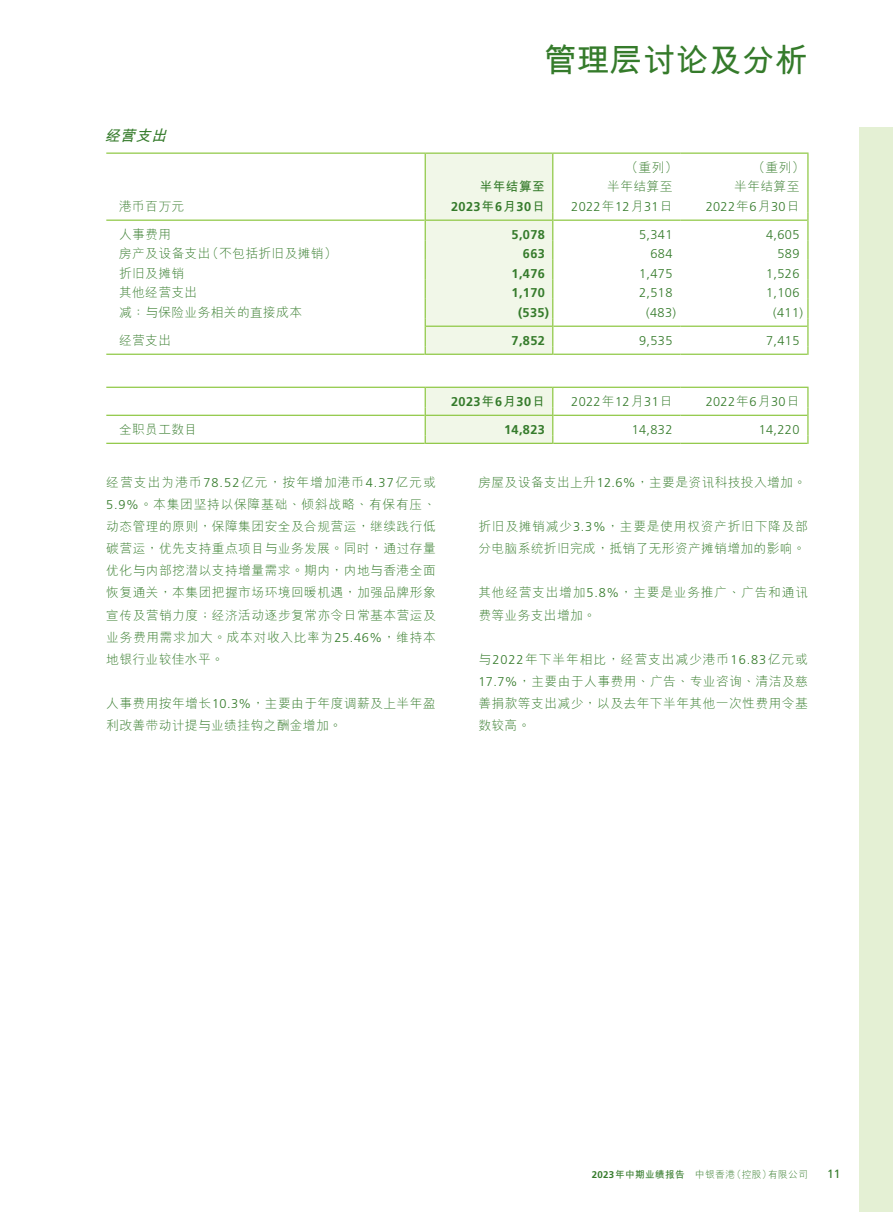
<style>
.page{position:relative;width:893px;height:1212px;background:#fff}
.page>*{position:absolute;margin:0;border:0;box-sizing:border-box;transform-origin:0 0}
.t1{font:700 33px "M Hei HKS";color:#357b2b}
.t2{font:italic 700 15px "M Hei HKS";color:#357b2b}
.t3{font:300 12.75px/22.2px "M Hei HKS";letter-spacing:.03em;color:#357b2b}
.t4{font:300 12.75px "Frutiger LT Std";letter-spacing:.03em;color:#357b2b}
.t5{font:700 12.75px "Frutiger LT Std";letter-spacing:.03em;color:#357b2b}
.t6{font:300 12.75px/22.2px "M Hei HKS";letter-spacing:.055em;color:#357b2b}
.t7{font:700 12.75px "M Hei HKS";letter-spacing:.03em;color:#357b2b}
.t8{font:12px "Frutiger LT Std";color:#357b2b}
.t9{font:300 9.75px "M Hei HKS";letter-spacing:.03em;color:#357b2b}
.s1{font-family:"M Hei HKS"}
.s2{font-family:"Frutiger LT Std"}
.s3{font-family:"Frutiger LT Std";font-weight:700}
.s4{font-weight:700}
</style>
<div class="page">
<div style="left:859px;top:128px;width:34px;height:1084px;background:#e4f0d4"></div>
<hr style="left:106px;top:153px;width:319px;height:1px;background:#8bc63e">
<hr style="left:553px;top:153px;width:127px;height:1px;background:#8bc63e">
<hr style="left:680px;top:153px;width:128px;height:1px;background:#8bc63e">
<hr style="left:807px;top:154px;width:1px;height:58px;background:#8bc63e">
<svg style="left:807px;top:212px;width:1px;height:143px"></svg>
<div style="left:425px;top:153px;width:128px;height:202px;background:#f1f7e8"></div>
<hr style="left:106px;top:220px;width:319px;height:1px;background:#8bc63e">
<hr style="left:426px;top:220px;width:126px;height:1px;background:#8bc63e">
<hr style="left:553px;top:220px;width:127px;height:1px;background:#8bc63e">
<hr style="left:680px;top:220px;width:127px;height:1px;background:#8bc63e">
<hr style="left:426px;top:326px;width:126px;height:1px;background:#8bc63e">
<hr style="left:553px;top:326px;width:127px;height:1px;background:#8bc63e">
<hr style="left:680px;top:326px;width:127px;height:1px;background:#8bc63e">
<hr style="left:106px;top:354px;width:319px;height:1px;background:#8bc63e">
<hr style="left:426px;top:354px;width:126px;height:1px;background:#8bc63e">
<hr style="left:553px;top:354px;width:127px;height:1px;background:#8bc63e">
<hr style="left:680px;top:354px;width:127px;height:1px;background:#8bc63e">
<hr style="left:106px;top:387px;width:319px;height:1px;background:#8bc63e">
<hr style="left:553px;top:387px;width:127px;height:1px;background:#8bc63e">
<hr style="left:680px;top:387px;width:128px;height:1px;background:#8bc63e">
<svg style="left:807px;top:388px;width:1px;height:56px"></svg>
<div style="left:425px;top:387px;width:128px;height:57px;background:#f1f7e8"></div>
<hr style="left:106px;top:415px;width:319px;height:1px;background:#8bc63e">
<hr style="left:426px;top:415px;width:126px;height:1px;background:#8bc63e">
<hr style="left:553px;top:415px;width:127px;height:1px;background:#8bc63e">
<hr style="left:680px;top:415px;width:127px;height:1px;background:#8bc63e">
<hr style="left:106px;top:443px;width:319px;height:1px;background:#8bc63e">
<hr style="left:426px;top:443px;width:126px;height:1px;background:#8bc63e">
<hr style="left:553px;top:443px;width:127px;height:1px;background:#8bc63e">
<hr style="left:680px;top:443px;width:127px;height:1px;background:#8bc63e">
<p class="t2" style="left:105px;top:125px;width:68px">經營支出</p>
<p class="t3" style="left:119px;top:194px;width:67px">港幣百萬元</p>
<h1 class="t1" style="left:544px;top:36px;width:265px">管理層討論及分析</h1>
<p class="t7" style="left:480px;top:177px;width:67px">半年結算至</p>
<p class="t5" style="left:451px;top:199px;width:95px">2023<span class="s1">年</span>6<span class="s1">月</span>30<span class="s1">日</span></p>
<p class="t3" style="left:607px;top:157px;width:72px;line-height:19.5px;text-indent:18px">（重列）半年結算至</p>
<p class="t4" style="left:571px;top:199px;width:103px">2022<span class="s1">年</span>12<span class="s1">月</span>31<span class="s1">日</span></p>
<p class="t3" style="left:734px;top:157px;width:72px;line-height:19.5px;text-indent:18px">（重列）半年結算至</p>
<p class="t4" style="left:706px;top:199px;width:95px">2022<span class="s1">年</span>6<span class="s1">月</span>30<span class="s1">日</span></p>
<p class="t3" style="left:119px;top:222px;width:54px">人事費用</p>
<p class="t5" style="left:512px;top:227px;width:35px">5,078</p>
<p class="t4" style="left:639px;top:227px;width:35px">5,341</p>
<p class="t4" style="left:766px;top:227px;width:35px">4,605</p>
<p class="t3" style="left:119px;top:242px;width:219px">房產及設備支出（不包括折舊及攤銷）</p>
<p class="t5" style="left:523px;top:246px;width:23px">663</p>
<p class="t4" style="left:650px;top:247px;width:23px">684</p>
<p class="t4" style="left:777px;top:247px;width:23px">589</p>
<p class="t3" style="left:119px;top:261px;width:67px">折舊及攤銷</p>
<p class="t5" style="left:512px;top:266px;width:35px">1,476</p>
<p class="t4" style="left:639px;top:266px;width:35px">1,475</p>
<p class="t4" style="left:766px;top:266px;width:35px">1,526</p>
<p class="t3" style="left:119px;top:281px;width:80px">其他經營支出</p>
<p class="t5" style="left:512px;top:285px;width:35px">1,170</p>
<p class="t4" style="left:639px;top:285px;width:35px">2,518</p>
<p class="t4" style="left:766px;top:285px;width:35px">1,106</p>
<p class="t3" style="left:119px;top:300px;width:185px">減：與保險業務相關的直接成本</p>
<p class="t5" style="left:518px;top:305px;width:33px">(535)</p>
<p class="t4" style="left:646px;top:305px;width:31px">(483)</p>
<p class="t4" style="left:773px;top:305px;width:31px">(411)</p>
<p class="t3" style="left:119px;top:328px;width:54px">經營支出</p>
<p class="t5" style="left:512px;top:333px;width:35px">7,852</p>
<p class="t4" style="left:639px;top:333px;width:35px">9,535</p>
<p class="t4" style="left:766px;top:333px;width:35px">7,415</p>
<p class="t5" style="left:451px;top:394px;width:95px">2023<span class="s1">年</span>6<span class="s1">月</span>30<span class="s1">日</span></p>
<p class="t4" style="left:571px;top:394px;width:103px">2022<span class="s1">年</span>12<span class="s1">月</span>31<span class="s1">日</span></p>
<p class="t4" style="left:706px;top:394px;width:95px">2022<span class="s1">年</span>6<span class="s1">月</span>30<span class="s1">日</span></p>
<p class="t3" style="left:119px;top:417px;width:80px">全職員工數目</p>
<p class="t5" style="left:504px;top:422px;width:42px">14,823</p>
<p class="t4" style="left:632px;top:422px;width:42px">14,832</p>
<p class="t4" style="left:759px;top:422px;width:42px">14,220</p>
<p class="t3" style="left:106px;top:470px;width:331px;text-align:justify">經營支出為港幣<span class="s2">78.52</span>億元，按年增加港幣<span class="s2">4.37</span>億元或<span class="s2">5.9%</span>。本集團堅持以保障基礎、傾斜戰略、有保有壓、動態管理的原則，保障集團安全及合規營運，繼續踐行低碳營運，優先支持重點項目與業務發展。同時，通過存量優化與內部挖潛以支持增量需求。期內，內地與香港全面恢復通關，本集團把握市場環境回暖機遇，加強品牌形象宣傳及營銷力度；經濟活動逐步復常亦令日常基本營運及業務費用需求加大。成本對收入比率為<span class="s2">25.46%</span>，維持本地銀行業較佳水平。</p>
<p class="t3" style="left:106px;top:692px;width:331px">人事費用按年增長<span class="s2">10.3%</span>，主要由於年度調薪及上半年盈利改善帶動計提與業績掛鈎之酬金增加。</p>
<p class="t3" style="left:478px;top:470px;width:329px">房屋及設備支出上升<span class="s2">12.6%</span>，主要是資訊科技投入增加。</p>
<p class="t3" style="left:478px;top:515px;width:331px">折舊及攤銷減少<span class="s2">3.3%</span>，主要是使用權資產折舊下降及部分電腦系統折舊完成，抵銷了無形資產攤銷增加的影響。</p>
<p class="t6" style="left:478px;top:581px;width:331px">其他經營支出增加<span class="s2">5.8%</span>，主要是業務推廣、廣告和通訊費等業務支出增加。</p>
<p class="t3" style="left:478px;top:648px;width:331px;text-align:justify">與<span class="s2">2022</span>年下半年相比，經營支出減少港幣<span class="s2">16.83</span>億元或<span class="s2">17.7%</span>，主要由於人事費用、廣告、專業咨詢、清潔及慈善捐款等支出減少，以及去年下半年其他一次性費用令基數較高。</p>
<p class="t9" style="left:592px;top:1168px;width:218px"><span class="s3">2023</span><span class="s4">年中期業績報告</span> 中銀香港（控股）有限公司</p>
<p class="t8" style="left:827px;top:1167px;width:15px">11</p>
</div>
